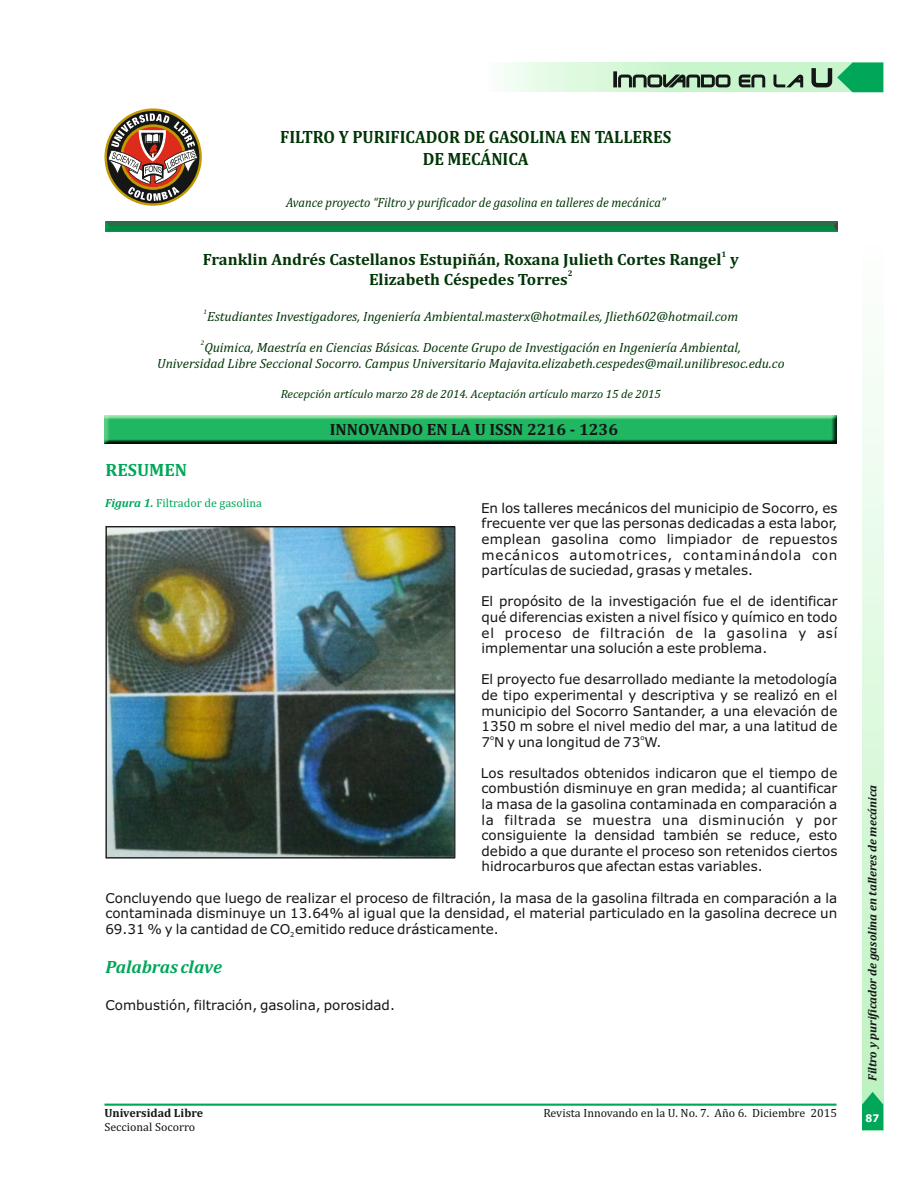
<style>
.page{position:relative;width:915px;height:1191px;background:#fff}
.page>*{position:absolute;margin:0;border:0;box-sizing:border-box;transform-origin:0 0}
.t1{font:700 18px/21.1px "Cambria";color:#003506;text-align:center;scale:.92 1}
.t2{font:italic 700 18px "Cambria";color:#00a759}
.t3{font:700 18px "Cambria";color:#00a759}
.t4{font:700 16.5px "Cambria";color:#003506}
.t5{font:700 16.5px "Cambria";color:#151616}
.t6{font:13.5px/15.6px "Verdana";color:#151616;text-align:justify}
.t7{font:italic 13.5px/15.9px "Cambria";color:#003506;text-align:center}
.t8{font:italic 13.5px "Cambria";color:#003506;scale:.92 1}
.t9{font:12px "Cambria";color:#151616}
.t10{font:italic 12px "Cambria";color:#003506}
.t11{font:italic 700 12px "Cambria";color:#151616}
.t12{font:12px "Cambria";color:#00a759}
.t13{font:700 12px "Cambria";color:#151616}
.t14{font:700 10.5px "Verdana";color:#fff;scale:.92 1}
.t15{font:700 8.25px "Cambria";color:#003506}
.t16{font:6.75px "Verdana";color:#151616}
.t17{font:italic 6.75px "Cambria";color:#003506}
.s1{font-weight:700;font-style:italic}
</style>
<div class="page">
<img style="left:105px;top:222px;width:732px;height:10px">
<hr style="left:492px;top:63px;width:3px;height:29px;background:#fafdfa">
<hr style="left:495px;top:63px;width:3px;height:29px;background:#f9fdf9">
<hr style="left:498px;top:63px;width:3px;height:29px;background:#f7fdf7">
<hr style="left:500px;top:63px;width:2px;height:29px;background:#f7fdf7">
<hr style="left:502px;top:63px;width:2px;height:29px;background:#f7fdf7">
<hr style="left:503px;top:63px;width:2px;height:29px;background:#f6fdf6">
<hr style="left:505px;top:63px;width:2px;height:29px;background:#f5fdf6">
<hr style="left:506px;top:63px;width:3px;height:29px;background:#f4fdf5">
<hr style="left:509px;top:63px;width:3px;height:29px;background:#f4fdf4">
<hr style="left:512px;top:63px;width:3px;height:29px;background:#f2fdf3">
<hr style="left:514px;top:63px;width:2px;height:29px;background:#f2fdf3">
<hr style="left:516px;top:63px;width:2px;height:29px;background:#f1fcf2">
<hr style="left:517px;top:63px;width:3px;height:29px;background:#f1fcf2">
<hr style="left:520px;top:63px;width:3px;height:29px;background:#effcf0">
<hr style="left:523px;top:63px;width:3px;height:29px;background:#eefcef">
<hr style="left:525px;top:63px;width:2px;height:29px;background:#eefcef">
<hr style="left:527px;top:63px;width:2px;height:29px;background:#ecfced">
<hr style="left:528px;top:63px;width:2px;height:29px;background:#ebfced">
<hr style="left:530px;top:63px;width:2px;height:29px;background:#ebfced">
<hr style="left:531px;top:63px;width:3px;height:29px;background:#eafcec">
<hr style="left:534px;top:63px;width:3px;height:29px;background:#e9fbea">
<hr style="left:537px;top:63px;width:3px;height:29px;background:#e8fbea">
<hr style="left:539px;top:63px;width:2px;height:29px;background:#e7fbe8">
<hr style="left:541px;top:63px;width:2px;height:29px;background:#e6fbe8">
<hr style="left:542px;top:63px;width:2px;height:29px;background:#e6fbe8">
<hr style="left:544px;top:63px;width:2px;height:29px;background:#e6fbe8">
<hr style="left:545px;top:63px;width:3px;height:29px;background:#e6fbe8">
<hr style="left:548px;top:63px;width:3px;height:29px;background:#e6fae7">
<hr style="left:550px;top:63px;width:2px;height:29px;background:#e5fae6">
<hr style="left:552px;top:63px;width:2px;height:29px;background:#e5fae6">
<hr style="left:553px;top:63px;width:2px;height:29px;background:#e3fae5">
<hr style="left:555px;top:63px;width:2px;height:29px;background:#e3fae5">
<hr style="left:556px;top:63px;width:3px;height:29px;background:#e3fae4">
<hr style="left:559px;top:63px;width:3px;height:29px;background:#e3fae4">
<hr style="left:562px;top:63px;width:3px;height:29px;background:#e2fae3">
<hr style="left:564px;top:63px;width:2px;height:29px;background:#e2fae3">
<hr style="left:566px;top:63px;width:2px;height:29px;background:#e0fae1">
<hr style="left:567px;top:63px;width:2px;height:29px;background:#e0fae1">
<hr style="left:569px;top:63px;width:2px;height:29px;background:#dffae0">
<hr style="left:570px;top:63px;width:3px;height:29px;background:#dffae0">
<hr style="left:573px;top:63px;width:3px;height:29px;background:#defadf">
<hr style="left:576px;top:63px;width:3px;height:29px;background:#defadf">
<hr style="left:578px;top:63px;width:2px;height:29px;background:#def9df">
<hr style="left:580px;top:63px;width:2px;height:29px;background:#def9df">
<hr style="left:581px;top:63px;width:3px;height:29px;background:#ddf9de">
<hr style="left:584px;top:63px;width:3px;height:29px;background:#ddf9de">
<hr style="left:587px;top:63px;width:3px;height:29px;background:#ddf9de">
<hr style="left:589px;top:63px;width:2px;height:29px;background:#ddf9de">
<hr style="left:591px;top:63px;width:2px;height:29px;background:#ddf9de">
<hr style="left:592px;top:63px;width:2px;height:29px;background:#ddf9de">
<hr style="left:594px;top:63px;width:2px;height:29px;background:#dcf8dd">
<hr style="left:595px;top:63px;width:3px;height:29px;background:#dcf8dd">
<hr style="left:598px;top:63px;width:3px;height:29px;background:#dbf8dc">
<hr style="left:601px;top:63px;width:3px;height:29px;background:#daf8db">
<hr style="left:603px;top:63px;width:2px;height:29px;background:#daf8db">
<hr style="left:605px;top:63px;width:2px;height:29px;background:#daf8db">
<hr style="left:606px;top:63px;width:2px;height:29px;background:#d9f8db">
<hr style="left:608px;top:63px;width:2px;height:29px;background:#d9f8db">
<hr style="left:609px;top:63px;width:3px;height:29px;background:#d8f8d9">
<hr style="left:612px;top:63px;width:3px;height:29px;background:#d7f8d8">
<div style="left:861px;top:229px;width:21px;height:901px;background:linear-gradient(to bottom,#fff,#bcf3c0)"></div>
<svg style="left:861px;top:1091px;width:21px;height:39px"></svg>
<hr style="left:104px;top:1103px;width:732px;height:2px;background:#00a759">
<svg style="left:104px;top:108px;width:98px;height:123px"></svg>
<svg style="left:613px;top:63px;width:269px;height:29px;background:#8cc19b"></svg>
<img style="left:105px;top:526px;width:348px;height:332px">
<div style="left:106px;top:526px;width:349px;height:332px;border:1px solid #151616"></div>
<img style="left:104px;top:415px;width:732px;height:28px">
<h1 class="t1" style="left:280px;top:128px;width:426px">FILTRO Y PURIFICADOR DE GASOLINA EN TALLERES<br>DE MECÁNICA</h1>
<p class="t8" style="left:286px;top:196px;width:414px">Avance proyecto “Filtro y purificador de gasolina en talleres de mecánica”</p>
<p class="t15" style="left:721px;top:251px;width:6px">1</p>
<p class="t4" style="left:203px;top:252px;width:537px">Franklin Andrés Castellanos Estupiñán, Roxana Julieth Cortes Rangel y</p>
<p class="t15" style="left:567px;top:270px;width:6px">2</p>
<p class="t4" style="left:369px;top:272px;width:200px">Elizabeth Céspedes Torres</p>
<p class="t17" style="left:203px;top:308px;width:5px">1</p>
<p class="t7" style="left:207px;top:309px;width:532px">Estudiantes Investigadores, Ingeniería Ambiental.masterx@hotmail.es, Jlieth602@hotmail.com</p>
<p class="t17" style="left:201px;top:340px;width:5px">2</p>
<p class="t7" style="left:157px;top:340px;width:628px">Quimica, Maestría en Ciencias Básicas. Docente Grupo de Investigación en Ingeniería Ambiental,<br>Universidad Libre Seccional Socorro. Campus Universitario Majavita.elizabeth.cespedes@mail.unilibresoc.edu.co</p>
<p class="t10" style="left:281px;top:389px;width:381px">Recepción artículo marzo 28 de 2014. Aceptación artículo marzo 15 de 2015</p>
<h1 class="t3" style="left:105px;top:462px;width:83px">RESUMEN</h1>
<p class="t5" style="left:330px;top:422px;width:290px">INNOVANDO EN LA U ISSN 2216 - 1236</p>
<p class="t12" style="left:105px;top:498px;width:158px"><span class="s1">Figura 1.</span> Filtrador de gasolina</p>
<p class="t6" style="left:481px;top:501px;width:358px">En los talleres mecánicos del municipio de Socorro, es frecuente ver que las personas dedicadas a esta labor, emplean gasolina como limpiador de repuestos mecánicos automotrices, contaminándola con partículas de suciedad, grasas y metales.</p>
<p class="t6" style="left:481px;top:595px;width:358px">El propósito de la investigación fue el de identificar qué diferencias existen a nivel físico y químico en todo el proceso de filtración de la gasolina y así implementar una solución a este problema.</p>
<p class="t6" style="left:481px;top:673px;width:358px">El proyecto fue desarrollado mediante la metodología de tipo experimental y descriptiva y se realizó en el municipio del Socorro Santander, a una elevación de 1350 m sobre el nivel medio del mar, a una latitud de</p>
<p class="t16" style="left:490px;top:735px;width:6px">o</p>
<p class="t16" style="left:640px;top:735px;width:6px">o</p>
<p class="t6" style="left:481px;top:735px;width:181px">7 N y una longitud de 73 W.</p>
<p class="t6" style="left:481px;top:766px;width:358px">Los resultados obtenidos indicaron que el tiempo de combustión disminuye en gran medida; al cuantificar la masa de la gasolina contaminada en comparación a la filtrada se muestra una disminución y por consiguiente la densidad también se reduce, esto debido a que durante el proceso son retenidos ciertos hidrocarburos que afectan estas variables.</p>
<p class="t6" style="left:105px;top:891px;width:733px">Concluyendo que luego de realizar el proceso de filtración, la masa de la gasolina filtrada en comparación a la contaminada disminuye un 13.64% al igual que la densidad, el material particulado en la gasolina decrece un 69.31 % y la cantidad de CO emitido reduce drásticamente.</p>
<p class="t16" style="left:290px;top:931px;width:6px">2</p>
<h1 class="t2" style="left:105px;top:958px;width:118px">Palabras clave</h1>
<p class="t6" style="left:105px;top:998px;width:291px">Combustión, filtración, gasolina, porosidad.</p>
<p class="t13" style="left:104px;top:1108px;width:100px">Universidad Libre</p>
<p class="t9" style="left:543px;top:1107px;width:295px">Revista Innovando en la U. No. 7. Año 6. Diciembre 2015</p>
<p class="t9" style="left:104px;top:1122px;width:92px">Seccional Socorro</p>
<p class="t11" style="left:866px;top:1081px;width:297px;rotate:-90deg">Filtro y purificador de gasolina en talleres de mecánica</p>
<p class="t14" style="left:865px;top:1114px;width:16px">87</p>
</div>
